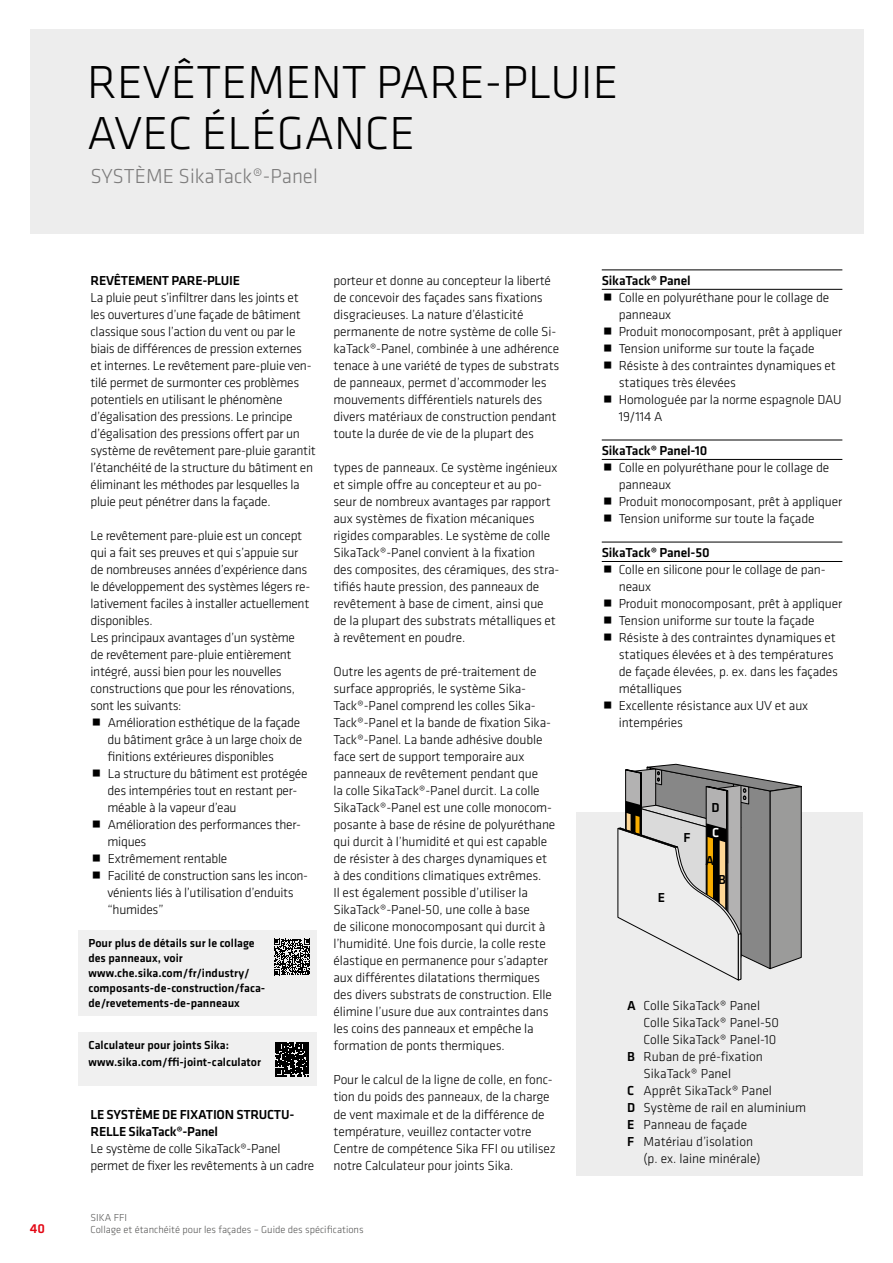
<style>
.page{position:relative;width:893px;height:1263px;background:#fff}
.page>*{position:absolute;margin:0;border:0;box-sizing:border-box;transform-origin:0 0}
.t1{font:300 48px/51px "Klavika";color:#000}
.t2{font:300 21px "Klavika";color:#7c7b7b}
.t3{font:300 13.5px/17px "Klavika";letter-spacing:-.01em;color:#000}
.t4{font:500 13.5px/17px "Klavika";letter-spacing:-.02em;color:#000}
.t5{font:500 13.5px "Klavika";color:#e30613}
.t6{font:500 13.5px "Klavika";color:#fff}
.t7{font:500 12px/15px "Klavika";color:#000}
.t8{font:300 10.5px/12.6px "Klavika";color:#575756}
.s1{font-weight:500}
</style>
<div class="page">
<div style="left:30px;top:30px;width:833px;height:204px;background:#ededed"></div>
<div style="left:576px;top:812px;width:287px;height:364px;background:#ededed"></div>
<svg style="left:617px;top:764px;width:185px;height:216px"></svg>
<div style="left:78px;top:930px;width:238px;height:86px;background:#ededed"></div>
<svg style="left:274px;top:939px;width:36px;height:36px"></svg>
<div style="left:78px;top:1032px;width:238px;height:53px;background:#ededed"></div>
<svg style="left:275px;top:1042px;width:34px;height:34px"></svg>
<hr style="left:602px;top:270px;width:240px;height:1px;background:#000">
<hr style="left:602px;top:289px;width:240px;height:1px;background:#000">
<hr style="left:602px;top:440px;width:240px;height:1px;background:#000">
<hr style="left:602px;top:459px;width:240px;height:1px;background:#000">
<hr style="left:602px;top:542px;width:240px;height:1px;background:#000">
<hr style="left:602px;top:561px;width:240px;height:1px;background:#000">
<h1 class="t1" style="left:87px;top:56px;width:533px">REVÊTEMENT PARE-PLUIE<br>AVEC ÉLÉGANCE</h1>
<h2 class="t2" style="left:91px;top:163px;width:229px">SYSTÈME SikaTack®-Panel</h2>
<p class="t4" style="left:90px;top:272px;width:151px">REVÊTEMENT PARE-PLUIE</p>
<p class="t3" style="left:90px;top:289px;width:227px">La pluie peut s’infiltrer dans les joints et les ouvertures d’une façade de bâtiment classique sous l’action du vent ou par le biais de différences de pression externes et internes. Le revêtement pare-pluie ven&shy;tilé permet de surmonter ces problèmes potentiels en utilisant le phénomène d’égalisation des pressions. Le principe d’égalisation des pressions offert par un système de revêtement pare-pluie garantit l’étanchéité de la structure du bâtiment en éliminant les méthodes par lesquelles la pluie peut pénétrer dans la façade.</p>
<p class="t3" style="left:90px;top:527px;width:221px">Le revêtement pare-pluie est un concept qui a fait ses preuves et qui s’appuie sur de nombreuses années d’expérience dans le développement des systèmes légers re&shy;lativement faciles à installer actuellement disponibles.<br>Les principaux avantages d’un système de revêtement pare-pluie entièrement intégré, aussi bien pour les nouvelles constructions que pour les rénovations, sont les suivants:</p>
<p class="t3" style="left:108px;top:714px;width:202px">Amélioration esthétique de la façade du bâtiment grâce à un large choix de finitions extérieures disponibles<br>La structure du bâtiment est protégée des intempéries tout en restant per&shy;méable à la vapeur d’eau<br>Amélioration des performances ther&shy;miques<br>Extrêmement rentable<br>Facilité de construction sans les incon&shy;vénients liés à l’utilisation d’enduits “humides”</p>
<p class="t7" style="left:88px;top:935px;width:178px">Pour plus de détails sur le collage des panneaux, voir www.che.sika.com/fr/industry/ composants-de-construction/faca&shy;de/revetements-de-panneaux</p>
<p class="t7" style="left:88px;top:1036px;width:174px;line-height:17px">Calculateur pour joints Sika: www.sika.com/ffi-joint-calculator</p>
<p class="t4" style="left:90px;top:1105px;width:205px">LE SYSTÈME DE FIXATION STRUCTU-<br>RELLE SikaTack®-Panel</p>
<p class="t3" style="left:90px;top:1139px;width:225px">Le système de colle SikaTack®-Panel permet de fixer les revêtements à un cadre</p>
<p class="t3" style="left:333px;top:272px;width:227px">porteur et donne au concepteur la liberté de concevoir des façades sans fixations disgracieuses. La nature d’élasticité permanente de notre système de colle Si&shy;kaTack®-Panel, combinée à une adhérence tenace à une variété de types de substrats de panneaux, permet d’accommoder les mouvements différentiels naturels des divers matériaux de construction pendant toute la durée de vie de la plupart des</p>
<p class="t3" style="left:333px;top:459px;width:227px">types de panneaux. Ce système ingénieux et simple offre au concepteur et au po&shy;seur de nombreux avantages par rapport aux systèmes de fixation mécaniques rigides comparables. Le système de colle SikaTack®-Panel convient à la fixation<br>des composites, des céramiques, des stra&shy;tifiés haute pression, des panneaux de revêtement à base de ciment, ainsi que de la plupart des substrats métalliques et à revêtement en poudre.</p>
<p class="t3" style="left:333px;top:663px;width:223px">Outre les agents de pré-traitement de surface appropriés, le système Sika-Tack®-Panel comprend les colles Sika-Tack®-Panel et la bande de fixation Sika-Tack®-Panel. La bande adhésive double face sert de support temporaire aux panneaux de revêtement pendant que<br>la colle SikaTack®-Panel durcit. La colle SikaTack®-Panel est une colle monocom&shy;posante à base de résine de polyuréthane qui durcit à l’humidité et qui est capable de résister à des charges dynamiques et à des conditions climatiques extrêmes.<br>Il est également possible d’utiliser la SikaTack®-Panel-50, une colle à base<br>de silicone monocomposant qui durcit à l’humidité. Une fois durcie, la colle reste élastique en permanence pour s’adapter aux différentes dilatations thermiques des divers substrats de construction. Elle élimine l’usure due aux contraintes dans les coins des panneaux et empêche la formation de ponts thermiques.</p>
<p class="t3" style="left:333px;top:1071px;width:224px">Pour le calcul de la ligne de colle, en fonc&shy;tion du poids des panneaux, de la charge de vent maximale et de la différence de température, veuillez contacter votre Centre de compétence Sika FFI ou utilisez notre Calculateur pour joints Sika.</p>
<p class="t5" style="left:30px;top:1219px;width:17px">40</p>
<p class="t8" style="left:91px;top:1211px;width:275px">SIKA FFI<br>Collage et étanchéité pour les façades – Guide des spécifications</p>
<p class="t4" style="left:602px;top:272px;width:91px">SikaTack® Panel</p>
<p class="t3" style="left:619px;top:289px;width:225px">Colle en polyuréthane pour le collage de panneaux<br>Produit monocomposant, prêt à appliquer<br>Tension uniforme sur toute la façade<br>Résiste à des contraintes dynamiques et statiques très élevées<br>Homologuée par la norme espagnole DAU<br>19/114 A</p>
<p class="t4" style="left:602px;top:442px;width:107px">SikaTack® Panel-10</p>
<p class="t3" style="left:619px;top:459px;width:225px">Colle en polyuréthane pour le collage de panneaux<br>Produit monocomposant, prêt à appliquer<br>Tension uniforme sur toute la façade</p>
<p class="t4" style="left:602px;top:544px;width:109px">SikaTack® Panel-50</p>
<p class="t3" style="left:619px;top:561px;width:225px">Colle en silicone pour le collage de pan&shy;neaux<br>Produit monocomposant, prêt à appliquer<br>Tension uniforme sur toute la façade<br>Résiste à des contraintes dynamiques et statiques élevées et à des températures de façade élevées, p. ex. dans les façades métalliques<br>Excellente résistance aux UV et aux intempéries</p>
<p class="t4" style="left:658px;top:888px;width:9px">E</p>
<p class="t4" style="left:683px;top:829px;width:9px">F</p>
<p class="t4" style="left:711px;top:798px;width:10px">D</p>
<p class="t6" style="left:712px;top:824px;width:9px">C</p>
<p class="t4" style="left:705px;top:852px;width:10px">A</p>
<p class="t4" style="left:718px;top:870px;width:9px">B</p>
<p class="t3" style="left:627px;top:997px;width:135px"><span class="s1">A</span> Colle SikaTack® Panel</p>
<p class="t3" style="left:643px;top:1014px;width:137px">Colle SikaTack® Panel-50</p>
<p class="t3" style="left:643px;top:1031px;width:134px">Colle SikaTack® Panel-10</p>
<p class="t3" style="left:627px;top:1048px;width:137px"><span class="s1">B</span> Ruban de pré-fixation</p>
<p class="t3" style="left:643px;top:1064px;width:89px">SikaTack® Panel</p>
<p class="t3" style="left:627px;top:1081px;width:146px"><span class="s1">C</span> Apprêt SikaTack® Panel</p>
<p class="t3" style="left:627px;top:1098px;width:181px"><span class="s1">D</span> Système de rail en aluminium</p>
<p class="t3" style="left:627px;top:1115px;width:122px"><span class="s1">E</span> Panneau de façade</p>
<p class="t3" style="left:627px;top:1132px;width:128px"><span class="s1">F</span> Matériau d’isolation</p>
<p class="t3" style="left:643px;top:1149px;width:119px">(p. ex. laine minérale)</p>
</div>
